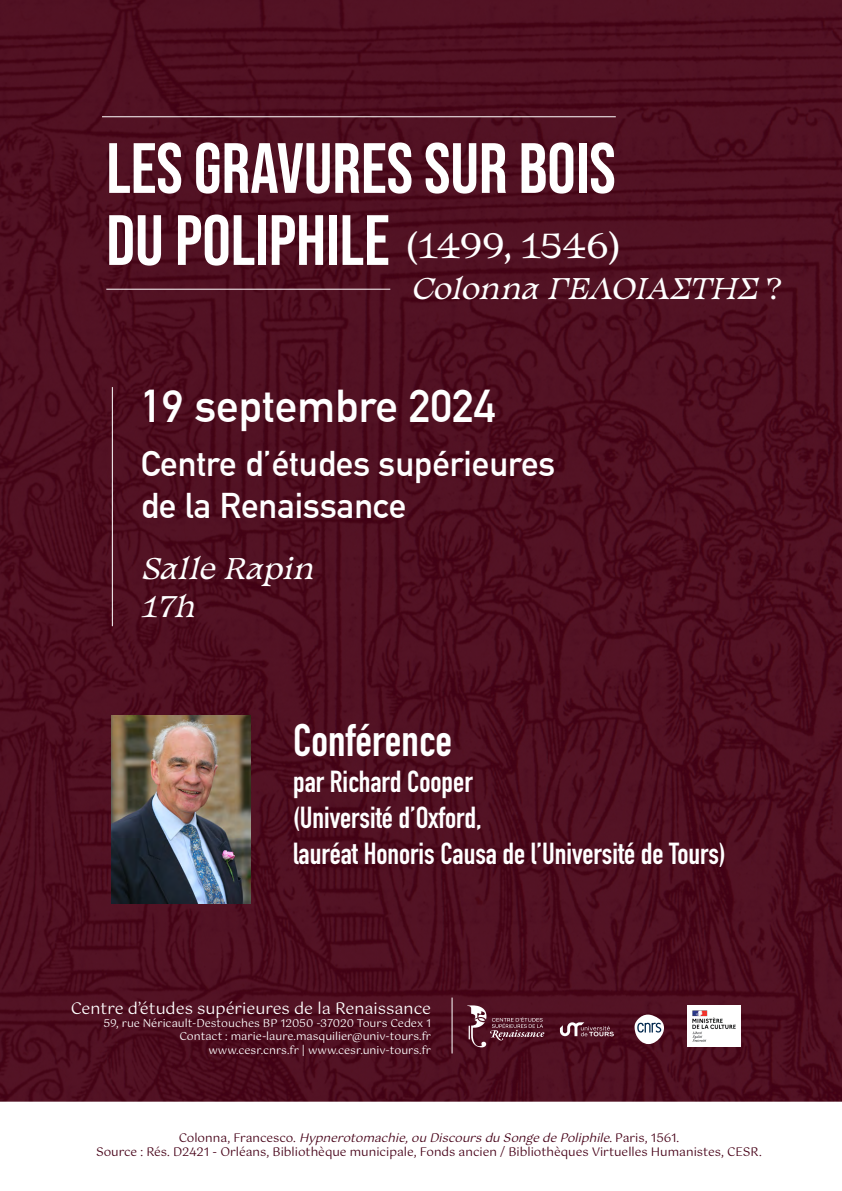
<style>
.page{position:relative;width:842px;height:1191px;background:#fff}
.page>*{position:absolute;margin:0;border:0;box-sizing:border-box;transform-origin:0 0}
.t1{font:700 71px/72px "Bebas Neue Pro";color:#fff}
.t2{font:700 45px "DIN Alternate";color:#fff}
.t3{font:700 45px "DIN Condensed";color:#fff}
.t4{font:700 35px/42px "DIN Alternate";color:#fff}
.t5{font:33px "Basteleur Moonlight";letter-spacing:.005em;color:#fff}
.t6{font:700 30px/36px "DIN Condensed";color:#fff}
.t7{font:italic 28px/38px "Basteleur Moonlight";color:#fff}
.t8{font:16px "Gotu";color:#fff}
.t9{font:12px/14.4px "Gotu";color:#460017;text-align:center}
.t10{font:11px/13.2px "Gotu";color:#fff;text-align:right}
.s1{font-style:normal}
.s2{font-style:italic}
</style>
<div class="page">
<img style="left:0;top:0;width:842px;height:1101px">
<img style="left:112px;top:715px;width:139px;height:188px">
<hr style="left:112px;top:387px;width:1px;height:239px;background:#fff">
<hr style="left:106px;top:289px;width:284px;height:1px;background:#fff">
<hr style="left:102px;top:116px;width:514px;height:1px;background:#fff">
<svg style="left:0;top:1101px;width:842px;height:1px"></svg>
<svg style="left:634px;top:1014px;width:30px;height:30px"></svg>
<svg style="left:560px;top:1022px;width:54px;height:14px"></svg>
<div style="left:688px;top:1005px;width:53px;height:41px;background:#fff"></div>
<img style="left:692px;top:1010px;width:44px;height:32px">
<hr style="left:452px;top:997px;width:1px;height:56px;background:#fff">
<svg style="left:467px;top:1005px;width:77px;height:42px;background:#693342"></svg>
<h1 class="t1" style="left:106px;top:131px;width:511px">LES GRAVURES SUR BOIS<br>DU POLIPHILE</h1>
<h3 class="t5" style="left:405px;top:219px;width:217px">(1499, 1546)</h3>
<h3 class="t7" style="left:411px;top:268px;width:373px">ColonnaΓΕΛΟΙΑΣΤHΣ <span class="s1">?</span></h3>
<h2 class="t2" style="left:141px;top:372px;width:356px">19 septembre 2024</h2>
<h3 class="t4" style="left:141px;top:440px;width:416px">Centre d’études supérieures de la Renaissance</h3>
<h3 class="t7" style="left:141px;top:548px;width:184px">SalleRapin<br>17h</h3>
<h2 class="t3" style="left:293px;top:710px;width:161px">Conférence</h2>
<h3 class="t6" style="left:293px;top:763px;width:434px">par Richard Cooper<br>(Université d’Oxford,<br>lauréat Honoris Causa de l’Université de Tours)</h3>
<h3 class="t8" style="left:71px;top:999px;width:362px">Centre d’études supérieures de la Renaissance</h3>
<p class="t10" style="left:104px;top:1016px;width:329px">59, rue Néricault-Destouches BP 12050 -37020 Tours Cedex 1<br>Contact : marie-laure.masquilier@univ-tours.fr www.cesr.cnrs.fr | www.cesr.univ-tours.fr</p>
<p class="t9" style="left:96px;top:1130px;width:667px">C o l o n n a , F r a n c e s c o . <span class="s2">Hypnerotomachie,ouDiscoursduSongedePoliphile</span>. P a r i s , 1 5 6 1 .<br>Source : Rés. D2421 - Orléans, Bibliothèque municipale, Fonds ancien / Bibliothèques Virtuelles Humanistes, CESR.</p>
</div>
